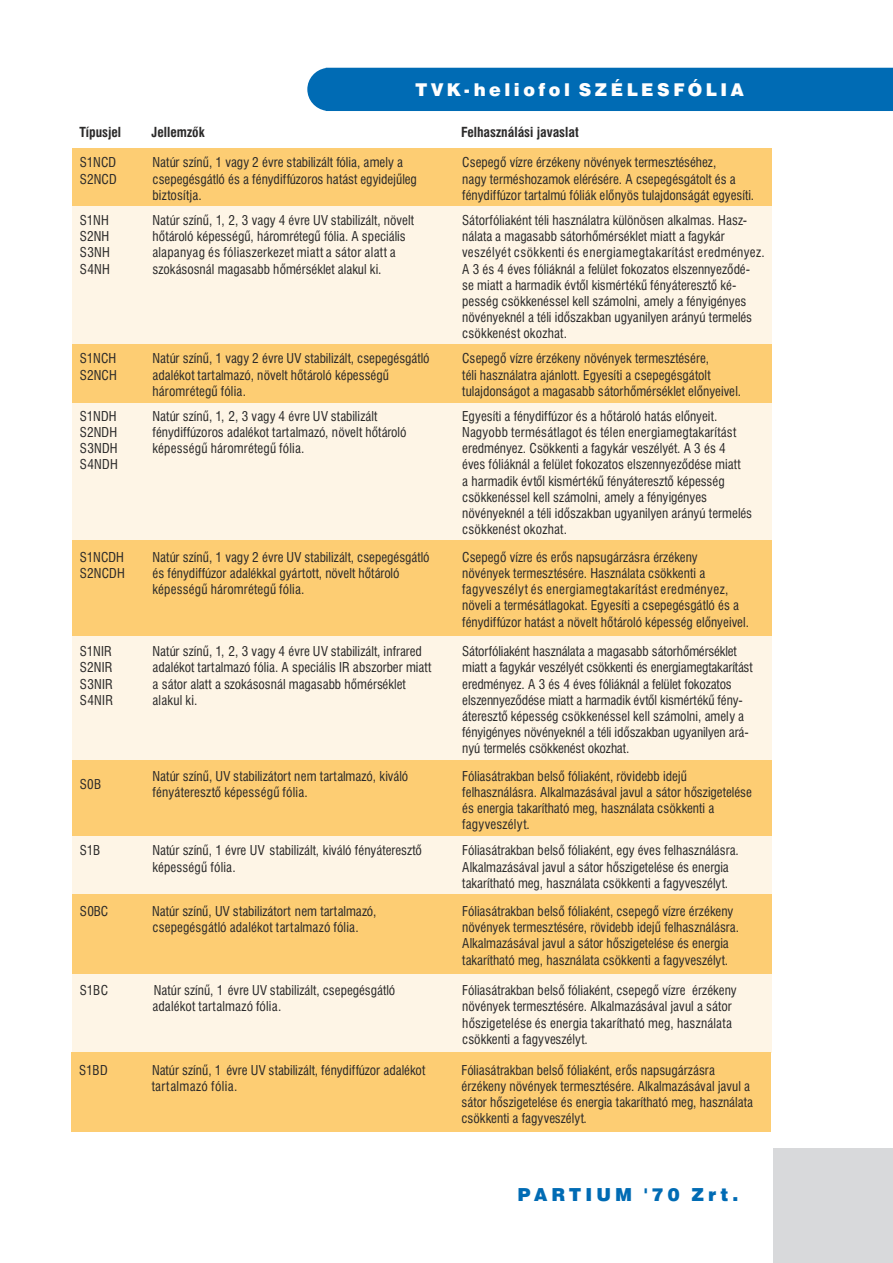
<style>
.page{position:relative;width:893px;height:1263px;background:#fff}
.page>*{position:absolute;margin:0;border:0;box-sizing:border-box;transform-origin:0 0}
.t1{font:18px "H Swiss 721 Black BT";letter-spacing:.23em;color:#006bb4}
.t2{font:17.7px "H Swiss 721 Black BT";letter-spacing:.2em;color:#fefefe}
.t3{font:13.5px "H Swiss 721 Condensed BT Bold";color:#2a2929}
.t4{font:13.2px/16.2px "H Swiss 721 Condensed BT";color:#2a2929}
</style>
<div class="page">
<div style="left:773px;top:1149px;width:120px;height:114px;background:#d8d9db"></div>
<div style="left:307px;top:68px;width:586px;height:43px;background:#006bb4"></div>
<div style="left:462px;top:973px;width:310px;height:80px;background:#fef5e6"></div>
<div style="left:152px;top:973px;width:310px;height:80px;background:#fef5e6"></div>
<div style="left:72px;top:973px;width:80px;height:80px;background:#fef5e6"></div>
<div style="left:462px;top:836px;width:310px;height:58px;background:#fef5e6"></div>
<div style="left:152px;top:836px;width:310px;height:58px;background:#fef5e6"></div>
<div style="left:72px;top:836px;width:80px;height:58px;background:#fef5e6"></div>
<div style="left:462px;top:636px;width:310px;height:125px;background:#fef5e6"></div>
<div style="left:152px;top:636px;width:310px;height:125px;background:#fef5e6"></div>
<div style="left:72px;top:636px;width:80px;height:125px;background:#fef5e6"></div>
<div style="left:462px;top:402px;width:310px;height:138px;background:#fef5e6"></div>
<div style="left:152px;top:402px;width:310px;height:138px;background:#fef5e6"></div>
<div style="left:72px;top:402px;width:80px;height:138px;background:#fef5e6"></div>
<div style="left:462px;top:148px;width:310px;height:58px;background:#fdcd73"></div>
<div style="left:152px;top:148px;width:310px;height:58px;background:#fdcd73"></div>
<div style="left:72px;top:148px;width:80px;height:58px;background:#fdcd73"></div>
<div style="left:462px;top:894px;width:310px;height:79px;background:#fdcd73"></div>
<div style="left:152px;top:894px;width:310px;height:79px;background:#fdcd73"></div>
<div style="left:72px;top:894px;width:80px;height:79px;background:#fdcd73"></div>
<div style="left:462px;top:761px;width:310px;height:75px;background:#fdcd73"></div>
<div style="left:152px;top:761px;width:310px;height:75px;background:#fdcd73"></div>
<div style="left:72px;top:761px;width:80px;height:75px;background:#fdcd73"></div>
<div style="left:462px;top:540px;width:310px;height:96px;background:#fdcd73"></div>
<div style="left:152px;top:540px;width:310px;height:96px;background:#fdcd73"></div>
<div style="left:72px;top:540px;width:80px;height:96px;background:#fdcd73"></div>
<div style="left:462px;top:344px;width:310px;height:58px;background:#fdcd73"></div>
<div style="left:152px;top:344px;width:310px;height:58px;background:#fdcd73"></div>
<div style="left:72px;top:344px;width:80px;height:58px;background:#fdcd73"></div>
<div style="left:462px;top:206px;width:310px;height:138px;background:#fef5e6"></div>
<div style="left:152px;top:206px;width:310px;height:138px;background:#fef5e6"></div>
<div style="left:72px;top:206px;width:80px;height:138px;background:#fef5e6"></div>
<div style="left:461px;top:1053px;width:310px;height:79px;background:#fdcd73"></div>
<div style="left:152px;top:1053px;width:309px;height:79px;background:#fdcd73"></div>
<div style="left:71px;top:1053px;width:81px;height:79px;background:#fdcd73"></div>
<h2 class="t2" style="left:416px;top:82px;width:330px">TVK-heliofol SZÉLESFÓLIA</h2>
<p class="t3" style="left:79px;top:127px;width:43px">Típusjel</p>
<p class="t3" style="left:152px;top:127px;width:54px">Jellemzők</p>
<p class="t3" style="left:461px;top:127px;width:119px">Felhasználási javaslat</p>
<p class="t4" style="left:80px;top:156px;width:38px">S1NCD<br>S2NCD</p>
<p class="t4" style="left:152px;top:156px;width:266px">Natúr színű, 1 vagy 2 évre stabilizált fólia, amely a csepegésgátló és a fénydiffúzoros hatást egyidejűleg biztosítja.</p>
<p class="t4" style="left:462px;top:156px;width:294px">Csepegő vízre érzékeny növények termesztéséhez,<br>nagy terméshozamok elérésére. A csepegésgátolt és a fénydiffúzor tartalmú fóliák előnyös tulajdonságát egyesíti.</p>
<p class="t4" style="left:80px;top:213px;width:31px;text-align:justify">S1NH S2NH S3NH S4NH</p>
<p class="t4" style="left:152px;top:213px;width:263px">Natúr színű, 1, 2, 3 vagy 4 évre UV stabilizált, növelt hőtároló képességű, háromrétegű fólia. A speciális alapanyag és fóliaszerkezet miatt a sátor alatt a szokásosnál magasabb hőmérséklet alakul ki.</p>
<p class="t4" style="left:462px;top:213px;width:304px">Sátorfóliaként téli használatra különösen alkalmas. Hasz&shy;nálata a magasabb sátorhőmérséklet miatt a fagykár veszélyét csökkenti és energiamegtakarítást eredményez.<br>A 3 és 4 éves fóliáknál a felület fokozatos elszennyeződé&shy;se miatt a harmadik évtől kismértékű fényáteresztő ké&shy;pesség csökkenéssel kell számolni, amely a fényigényes növényeknél a téli időszakban ugyanilyen arányú termelés csökkenést okozhat.</p>
<p class="t4" style="left:80px;top:352px;width:38px">S1NCH<br>S2NCH</p>
<p class="t4" style="left:152px;top:352px;width:279px">Natúr színű, 1 vagy 2 évre UV stabilizált, csepegésgátló adalékot tartalmazó, növelt hőtároló képességű háromrétegű fólia.</p>
<p class="t4" style="left:462px;top:352px;width:280px">Csepegő vízre érzékeny növények termesztésére,<br>téli használatra ajánlott. Egyesíti a csepegésgátolt tulajdonságot a magasabb sátorhőmérséklet előnyeivel.</p>
<p class="t4" style="left:80px;top:409px;width:39px;text-align:justify">S1NDH S2NDH S3NDH S4NDH</p>
<p class="t4" style="left:152px;top:409px;width:256px">Natúr színű, 1, 2, 3 vagy 4 évre UV stabilizált fénydiffúzoros adalékot tartalmazó, növelt hőtároló képességű háromrétegű fólia.</p>
<p class="t4" style="left:462px;top:409px;width:291px">Egyesíti a fénydiffúzor és a hőtároló hatás előnyeit.<br>Nagyobb termésátlagot és télen energiamegtakarítást eredményez. Csökkenti a fagykár veszélyét. A 3 és 4 éves fóliáknál a felület fokozatos elszennyeződése miatt<br>a harmadik évtől kismértékű fényáteresztő képesség csökkenéssel kell számolni, amely a fényigényes növényeknél a téli időszakban ugyanilyen arányú termelés csökkenést okozhat.</p>
<p class="t4" style="left:80px;top:550px;width:46px">S1NCDH<br>S2NCDH</p>
<p class="t4" style="left:152px;top:550px;width:279px">Natúr színű, 1 vagy 2 évre UV stabilizált, csepegésgátló és fénydiffúzor adalékkal gyártott, növelt hőtároló képességű háromrétegű fólia.</p>
<p class="t4" style="left:462px;top:550px;width:288px">Csepegő vízre és erős napsugárzásra érzékeny<br>növények termesztésére. Használata csökkenti a fagyveszélyt és energiamegtakarítást eredményez, növeli a termésátlagokat. Egyesíti a csepegésgátló és a fénydiffúzor hatást a növelt hőtároló képesség előnyeivel.</p>
<p class="t4" style="left:80px;top:645px;width:35px;text-align:justify">S1NIR S2NIR S3NIR S4NIR</p>
<p class="t4" style="left:152px;top:645px;width:280px">Natúr színű, 1, 2, 3 vagy 4 évre UV stabilizált, infrared adalékot tartalmazó fólia. A speciális IR abszorber miatt a sátor alatt a szokásosnál magasabb hőmérséklet alakul ki.</p>
<p class="t4" style="left:462px;top:645px;width:292px">Sátorfóliaként használata a magasabb sátorhőmérséklet miatt a fagykár veszélyét csökkenti és energiamegtakarítást eredményez. A 3 és 4 éves fóliáknál a felület fokozatos elszennyeződése miatt a harmadik évtől kismértékű fény&shy;áteresztő képesség csökkenéssel kell számolni, amely a fényigényes növényeknél a téli időszakban ugyanilyen ará&shy;nyú termelés csökkenést okozhat.</p>
<p class="t4" style="left:80px;top:777px;width:23px">S0B</p>
<p class="t4" style="left:152px;top:769px;width:257px">Natúr színű, UV stabilizátort nem tartalmazó, kiváló fényáteresztő képességű fólia.</p>
<p class="t4" style="left:462px;top:769px;width:291px">Fóliasátrakban belső fóliaként, rövidebb idejű felhasználásra. Alkalmazásával javul a sátor hőszigetelése és energia takarítható meg, használata csökkenti a fagyveszélyt.</p>
<p class="t4" style="left:80px;top:844px;width:22px">S1B</p>
<p class="t4" style="left:152px;top:844px;width:271px">Natúr színű, 1 évre UV stabilizált, kiváló fényáteresztő képességű fólia.</p>
<p class="t4" style="left:462px;top:844px;width:278px">Fóliasátrakban belső fóliaként, egy éves felhasználásra.<br>Alkalmazásával javul a sátor hőszigetelése és energia takarítható meg, használata csökkenti a fagyveszélyt.</p>
<p class="t4" style="left:80px;top:904px;width:30px">S0BC</p>
<p class="t4" style="left:152px;top:904px;width:226px">Natúr színű, UV stabilizátort nem tartalmazó, csepegésgátló adalékot tartalmazó fólia.</p>
<p class="t4" style="left:462px;top:904px;width:278px">Fóliasátrakban belső fóliaként, csepegő vízre érzékeny növények termesztésére, rövidebb idejű felhasználásra.<br>Alkalmazásával javul a sátor hőszigetelése és energia takarítható meg, használata csökkenti a fagyveszélyt.</p>
<p class="t4" style="left:80px;top:984px;width:30px">S1BC</p>
<p class="t4" style="left:152px;top:984px;width:244px">Natúr színű, 1 évre UV stabilizált, csepegésgátló adalékot tartalmazó fólia.</p>
<p class="t4" style="left:462px;top:984px;width:276px">Fóliasátrakban belső fóliaként, csepegő vízre érzékeny növények termesztésére. Alkalmazásával javul a sátor hőszigetelése és energia takarítható meg, használata csökkenti a fagyveszélyt.</p>
<p class="t4" style="left:79px;top:1063px;width:30px">S1BD</p>
<p class="t4" style="left:152px;top:1063px;width:275px">Natúr színű, 1 évre UV stabilizált, fénydiffúzor adalékot tartalmazó fólia.</p>
<p class="t4" style="left:461px;top:1063px;width:293px">Fóliasátrakban belső fóliaként, erős napsugárzásra érzékeny növények termesztésére. Alkalmazásával javul a sátor hőszigetelése és energia takarítható meg, használata csökkenti a fagyveszélyt.</p>
<h1 class="t1" style="left:518px;top:1187px;width:222px">PARTIUM '70 Zrt.</h1>
</div>
